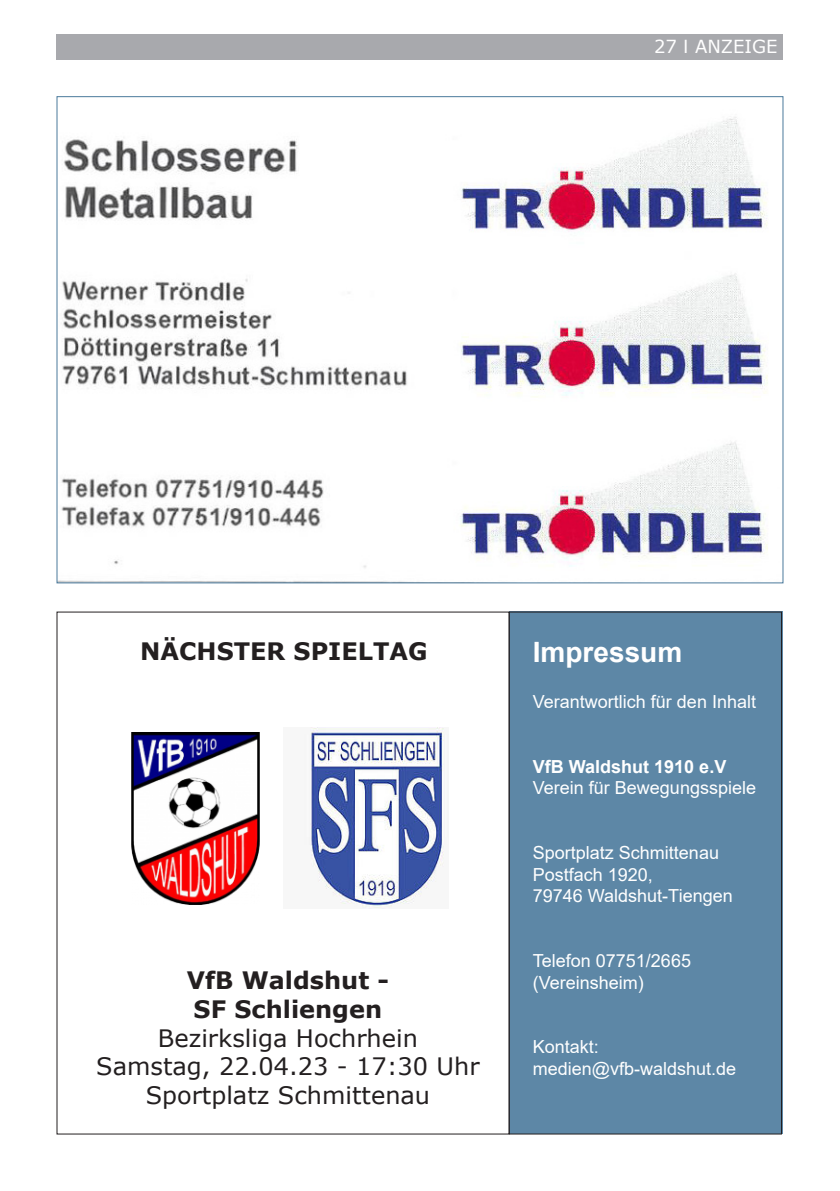
<style>
.page{position:relative;width:840px;height:1191px;background:#fff}
.page>*{position:absolute;margin:0;border:0;box-sizing:border-box;transform-origin:0 0}
.Initiale{font:700 28px "Arial";color:#fff}
.t1{font:24px "Verdana";color:#231f20}
.t2{font:700 24px "Verdana";color:#231f20}
.Initiale-2{font:18px "Arial";color:#fff}
.Initiale-3{font:700 18px "Arial";color:#fff}
.t3{font:18px "Verdana";color:#fff}
</style>
<div class="page">
<div style="left:57px;top:34px;width:725px;height:25px;background:#a8a9ad"></div>
<img style="left:59px;top:117px;width:709px;height:464px">
<div style="left:509px;top:611px;width:273px;height:522px;background:#5d87a6"></div>
<div style="left:509px;top:612px;width:272px;height:522px;border:1px solid #231f20"></div>
<img style="left:131px;top:732px;width:129px;height:172px">
<img style="left:309px;top:727px;width:135px;height:182px">
<p class="t3" style="left:653px;top:35px;width:125px">27 I ANZEIGE</p>
<p class="t2" style="left:140px;top:634px;width:289px">NÄCHSTER SPIELTAG</p>
<p class="Initiale" style="left:532px;top:632px;width:151px">Impressum</p>
<p class="Initiale-2" style="left:532px;top:689px;width:225px">Verantwortlich für den Inhalt</p>
<p class="Initiale-3" style="left:532px;top:753px;width:195px">VfB Waldshut 1910 e.V</p>
<p class="Initiale-2" style="left:532px;top:775px;width:225px">Verein für Bewegungsspiele</p>
<p class="t2" style="left:187px;top:963px;width:204px">VfB Waldshut -</p>
<p class="t2" style="left:193px;top:992px;width:190px">SF Schliengen</p>
<p class="t1" style="left:158px;top:1021px;width:261px">Bezirksliga Hochrhein</p>
<p class="t1" style="left:96px;top:1050px;width:384px">Samstag, 22.04.23 - 17:30 Uhr</p>
<p class="t1" style="left:146px;top:1079px;width:286px">Sportplatz Schmittenau</p>
<p class="Initiale-2" style="left:532px;top:840px;width:188px">Sportplatz Schmittenau</p>
<p class="Initiale-2" style="left:532px;top:862px;width:122px">Postfach 1920,</p>
<p class="Initiale-2" style="left:532px;top:883px;width:201px">79746 Waldshut-Tiengen</p>
<p class="Initiale-2" style="left:532px;top:948px;width:160px">Telefon 07751/2665</p>
<p class="Initiale-2" style="left:532px;top:970px;width:113px">(Vereinsheim)</p>
<p class="Initiale-2" style="left:532px;top:1034px;width:68px">Kontakt:</p>
<p class="Initiale-2" style="left:532px;top:1056px;width:205px">medien@vfb-waldshut.de</p>
</div>
